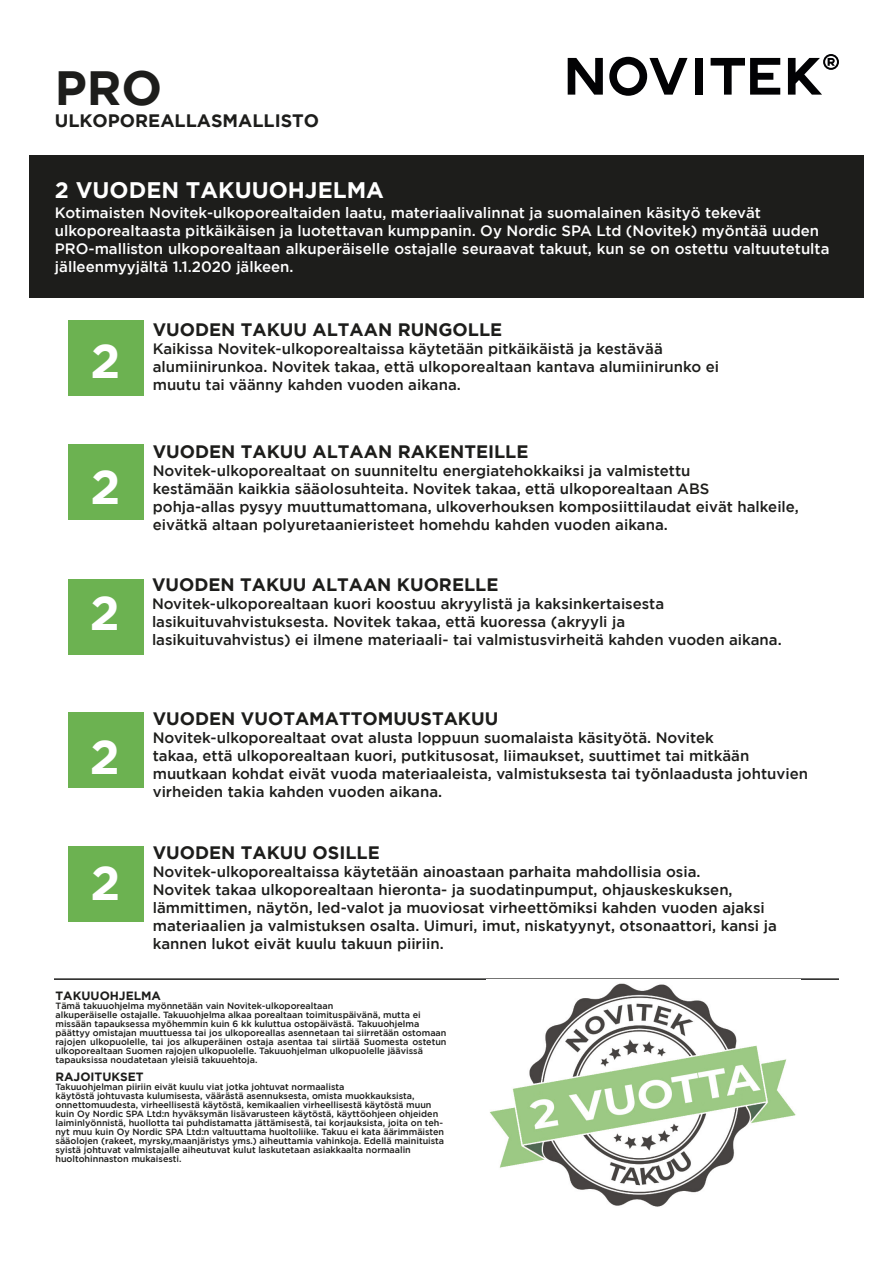
<style>
.page{position:relative;width:893px;height:1263px;background:#fff}
.page>*{position:absolute;margin:0;border:0;box-sizing:border-box;transform-origin:0 0}
.t1{font:700 48px "Gotham";color:#fff}
.t2{font:700 48px "Gotham";color:#1d1d1b}
.t3{font:700 22.5px "Gotham";color:#fff}
.t4{font:700 18px "Gotham";color:#1d1d1b}
.t5{font:500 15px/18px "Gotham";color:#1d1d1b}
.t6{font:500 15px/18px "Gotham";color:#fff}
.t7{font:700 12px "Gotham";color:#1d1d1b}
.t8{font:500 9px/9px "Gotham";color:#1d1d1b}
</style>
<div class="page">
<div style="left:695px;top:58px;width:8px;height:37px;background:#020204"></div>
<svg style="left:711px;top:58px;width:69px;height:37px"></svg>
<svg style="left:568px;top:58px;width:35px;height:37px"></svg>
<svg style="left:609px;top:57px;width:78px;height:39px"></svg>
<svg style="left:788px;top:54px;width:51px;height:41px"></svg>
<div style="left:29px;top:156px;width:834px;height:142px;background:#1d1d1b"></div>
<div style="left:69px;top:321px;width:75px;height:75px;background:#6cb251"></div>
<div style="left:69px;top:444px;width:75px;height:75px;background:#6cb251"></div>
<div style="left:68px;top:579px;width:75px;height:75px;background:#6cb251"></div>
<div style="left:69px;top:712px;width:75px;height:75px;background:#6cb251"></div>
<div style="left:69px;top:846px;width:75px;height:75px;background:#6cb251"></div>
<hr style="left:54px;top:978px;width:785px;height:2px;background:#1d1d1b">
<img style="left:490px;top:983px;width:306px;height:224px">
<h1 class="t2" style="left:55px;top:60px;width:109px">PRO</h1>
<p class="t4" style="left:55px;top:110px;width:266px">ULKOPOREALLASMALLISTO</p>
<h2 class="t3" style="left:55px;top:177px;width:330px">2 VUODEN TAKUUOHJELMA</h2>
<p class="t6" style="left:55px;top:203px;width:776px">Kotimaisten Novitek-ulkoporealtaiden laatu, materiaalivalinnat ja suomalainen käsityö tekevät ulkoporealtaasta pitkäikäisen ja luotettavan kumppanin. Oy Nordic SPA Ltd (Novitek) myöntää uuden PRO-malliston ulkoporealtaan alkuperäiselle ostajalle seuraavat takuut, kun se on ostettu valtuutetulta jälleenmyyjältä 1.1.2020 jälkeen.</p>
<h1 class="t1" style="left:91px;top:333px;width:31px">2</h1>
<h1 class="t1" style="left:91px;top:459px;width:31px">2</h1>
<h1 class="t1" style="left:90px;top:585px;width:31px">2</h1>
<h1 class="t1" style="left:90px;top:729px;width:31px">2</h1>
<p class="t4" style="left:153px;top:319px;width:351px">VUODEN TAKUU ALTAAN RUNGOLLE</p>
<p class="t5" style="left:153px;top:339px;width:568px">Kaikissa Novitek-ulkoporealtaissa käytetään pitkäikäistä ja kestävää alumiinirunkoa. Novitek takaa, että ulkoporealtaan kantava alumiinirunko ei muutu tai väänny kahden vuoden aikana.</p>
<p class="t4" style="left:153px;top:441px;width:377px">VUODEN TAKUU ALTAAN RAKENTEILLE</p>
<p class="t5" style="left:153px;top:461px;width:648px">Novitek-ulkoporealtaat on suunniteltu energiatehokkaiksi ja valmistettu<br>kestämään kaikkia sääolosuhteita. Novitek takaa, että ulkoporealtaan ABS<br>pohja-allas pysyy muuttumattomana, ulkoverhouksen komposiittilaudat eivät halkeile, eivätkä altaan polyuretaanieristeet homehdu kahden vuoden aikana.</p>
<p class="t4" style="left:152px;top:575px;width:348px">VUODEN TAKUU ALTAAN KUORELLE</p>
<p class="t5" style="left:152px;top:595px;width:631px">Novitek-ulkoporealtaan kuori koostuu akryylistä ja kaksinkertaisesta lasikuituvahvistuksesta. Novitek takaa, että kuoressa (akryyli ja<br>lasikuituvahvistus) ei ilmene materiaali- tai valmistusvirheitä kahden vuoden aikana.</p>
<p class="t4" style="left:153px;top:709px;width:347px">VUODEN VUOTAMATTOMUUSTAKUU</p>
<p class="t5" style="left:153px;top:729px;width:657px">Novitek-ulkoporealtaat ovat alusta loppuun suomalaista käsityötä. Novitek<br>takaa, että ulkoporealtaan kuori, putkitusosat, liimaukset, suuttimet tai mitkään muutkaan kohdat eivät vuoda materiaaleista, valmistuksesta tai työnlaadusta johtuvien virheiden takia kahden vuoden aikana.</p>
<p class="t4" style="left:153px;top:843px;width:229px">VUODEN TAKUU OSILLE</p>
<p class="t5" style="left:153px;top:863px;width:626px">Novitek-ulkoporealtaissa käytetään ainoastaan parhaita mahdollisia osia.<br>Novitek takaa ulkoporealtaan hieronta- ja suodatinpumput, ohjauskeskuksen, lämmittimen, näytön, led-valot ja muoviosat virheettömiksi kahden vuoden ajaksi materiaalien ja valmistuksen osalta. Uimuri, imut, niskatyynyt, otsonaattori, kansi ja kannen lukot eivät kuulu takuun piiriin.</p>
<p class="t7" style="left:56px;top:988px;width:107px">TAKUUOHJELMA</p>
<p class="t8" style="left:56px;top:1001px;width:392px">Tämä takuuohjelma myönnetään vain Novitek-ulkoporealtaan<br>alkuperäiselle ostajalle. Takuuohjelma alkaa porealtaan toimituspäivänä, mutta ei missään tapauksessa myöhemmin kuin 6 kk kuluttua ostopäivästä. Takuuohjelma päättyy omistajan muuttuessa tai jos ulkoporeallas asennetaan tai siirretään ostomaan rajojen ulkopuolelle, tai jos alkuperäinen ostaja asentaa tai siirtää Suomesta ostetun ulkoporealtaan Suomen rajojen ulkopuolelle. Takuuohjelman ulkopuolelle jäävissä tapauksissa noudatetaan yleisiä takuuehtoja.</p>
<p class="t7" style="left:56px;top:1069px;width:90px">RAJOITUKSET</p>
<p class="t8" style="left:56px;top:1082px;width:390px">Takuuohjelman piiriin eivät kuulu viat jotka johtuvat normaalista<br>käytöstä johtuvasta kulumisesta, väärästä asennuksesta, omista muokkauksista, onnettomuudesta, virheellisestä käytöstä, kemikaalien virheellisestä käytöstä muun kuin Oy Nordic SPA Ltd:n hyväksymän lisävarusteen käytöstä, käyttöohjeen ohjeiden laiminlyönnistä, huollotta tai puhdistamatta jättämisestä, tai korjauksista, joita on teh&shy;nyt muu kuin Oy Nordic SPA Ltd:n valtuuttama huoltoliike. Takuu ei kata äärimmäisten sääolojen (rakeet, myrsky,maanjäristys yms.) aiheuttamia vahinkoja. Edellä mainituista syistä johtuvat valmistajalle aiheutuvat kulut laskutetaan asiakkaalta normaalin huoltohinnaston mukaisesti.</p>
<h1 class="t1" style="left:91px;top:855px;width:31px">2</h1>
</div>
